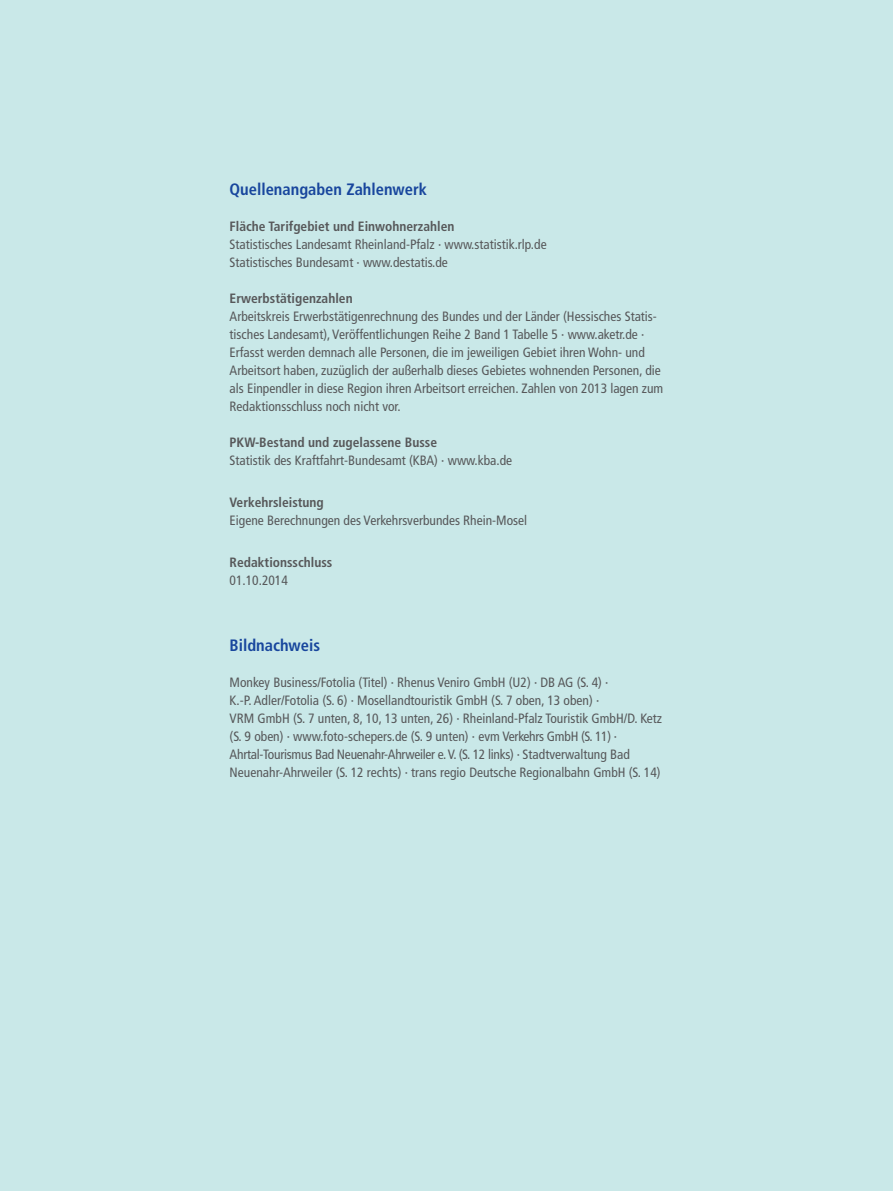
<style>
.page{position:relative;width:893px;height:1191px;background:#c9e8e8}
.page>*{position:absolute;margin:0;border:0;box-sizing:border-box;transform-origin:0 0}
.t1{font:700 condensed 16.5px "Frutiger";color:#18469d}
.t2{font:condensed 13.5px/18px "Frutiger";color:#57585a}
.t3{font:700 condensed 13.5px "Frutiger";color:#57585a}
</style>
<div class="page">
<p class="t1" style="left:230px;top:180px;width:199px">Quellenangaben Zahlenwerk</p>
<p class="t3" style="left:230px;top:218px;width:226px">Fläche Tarifgebiet und Einwohnerzahlen</p>
<p class="t2" style="left:230px;top:235px;width:319px">Statistisches Landesamt Rheinland-Pfalz · www.statistik.rlp.de<br>Statistisches Bundesamt · www.destatis.de</p>
<p class="t3" style="left:230px;top:290px;width:125px">Erwerbstätigenzahlen</p>
<p class="t2" style="left:230px;top:307px;width:435px">Arbeitskreis Erwerbstätigenrechnung des Bundes und der Länder (Hessisches Statis&shy;tisches Landesamt), Veröffentlichungen Reihe 2 Band 1 Tabelle 5 · www.aketr.de · Erfasst werden demnach alle Personen, die im jeweiligen Gebiet ihren Wohn- und Arbeitsort haben, zuzüglich der außerhalb dieses Gebietes wohnenden Personen, die als Einpendler in diese Region ihren Arbeitsort erreichen. Zahlen von 2013 lagen zum Redaktionsschluss noch nicht vor.</p>
<p class="t3" style="left:230px;top:434px;width:209px">PKW-Bestand und zugelassene Busse</p>
<p class="t2" style="left:230px;top:451px;width:284px">Statistik des Kraftfahrt-Bundesamt (KBA) · www.kba.de</p>
<p class="t3" style="left:230px;top:494px;width:96px">Verkehrsleistung</p>
<p class="t2" style="left:230px;top:511px;width:299px">Eigene Berechnungen des Verkehrsverbundes Rhein-Mosel</p>
<p class="t3" style="left:230px;top:554px;width:104px">Redaktionsschluss</p>
<p class="t2" style="left:230px;top:571px;width:60px">01.10.2014</p>
<p class="t1" style="left:230px;top:636px;width:92px">Bildnachweis</p>
<p class="t2" style="left:230px;top:673px;width:434px">Monkey Business/Fotolia (Titel) · Rhenus Veniro GmbH (U2) · DB AG (S. 4) ·<br>K.-P. Adler/Fotolia (S. 6) · Mosellandtouristik GmbH (S. 7 oben, 13 oben) ·<br>VRM GmbH (S. 7 unten, 8, 10, 13 unten, 26) · Rheinland-Pfalz Touristik GmbH/D. Ketz (S. 9 oben) · www.foto-schepers.de (S. 9 unten) · evm Verkehrs GmbH (S. 11) · Ahrtal-Tourismus Bad Neuenahr-Ahrweiler e. V. (S. 12 links) · Stadtverwaltung Bad Neuenahr-Ahrweiler (S. 12 rechts) · trans regio Deutsche Regionalbahn GmbH (S. 14)</p>
</div>
